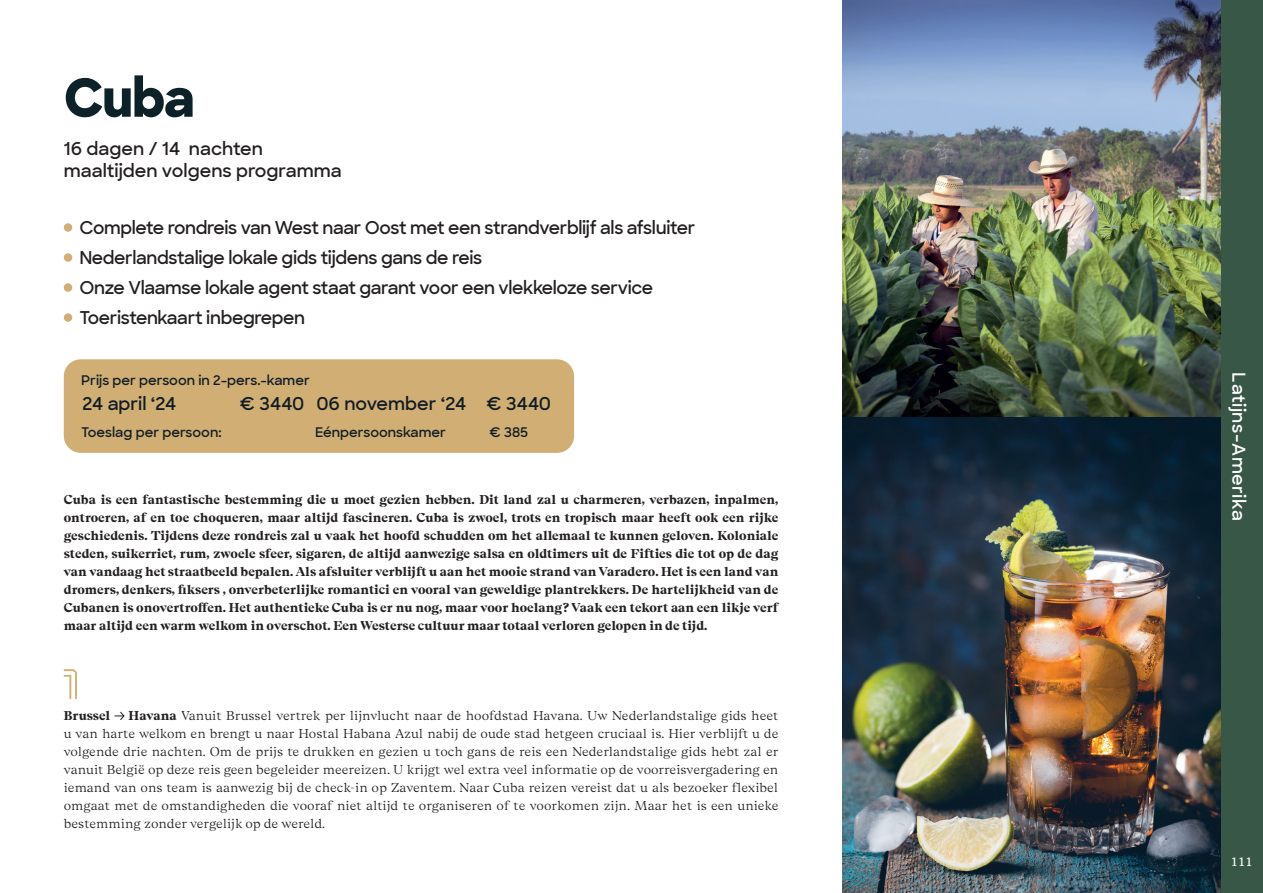
<style>
.page{position:relative;width:1263px;height:893px;background:#fff}
.page>*{position:absolute;margin:0;border:0;box-sizing:border-box;transform-origin:0 0}
.t1{font:800 52.5px "Sharp Sans";color:#0d2128}
.t2{font:600 18px/30px "Sharp Sans";letter-spacing:-.02em;color:#231f20}
.t3{font:600 18px/21.6px "Sharp Sans";color:#231f20}
.t4{font:600 18px "Sharp Sans";color:#0f1c24}
.t5{font:600 18px "Sharp Sans";letter-spacing:.03em;color:#fff}
.t6{font:600 13.5px "Sharp Sans";color:#0f1c24}
.t7{font:700 12.75px/18px "Beirut Display";color:#231f20;text-align:justify}
.t8{font:300 12.75px/18px "Beirut Display";color:#231f20;text-align:justify}
.t9{font:12px "PT Serif Caption";color:#fff}
.s1{font-weight:700}
</style>
<div class="page">
<div style="left:1220px;top:0;width:43px;height:893px;background:#395746"></div>
<img style="left:842px;top:0;width:378px;height:893px">
<svg style="left:64px;top:669px;width:13px;height:30px"></svg>
<svg style="left:114px;top:711px;width:11px;height:9px"></svg>
<div style="left:64px;top:223px;width:8px;height:9px;background:#d1ae73;border-radius:50%"></div>
<div style="left:64px;top:253px;width:8px;height:9px;background:#d1ae73;border-radius:50%"></div>
<div style="left:64px;top:283px;width:8px;height:9px;background:#d1ae73;border-radius:50%"></div>
<div style="left:64px;top:313px;width:8px;height:9px;background:#d1ae73;border-radius:50%"></div>
<div style="left:64px;top:359px;width:510px;height:94px;background:#d1ae73;border-radius:17px"></div>
<h1 class="t1" style="left:64px;top:58px;width:133px">Cuba</h1>
<h2 class="t3" style="left:64px;top:137px;width:279px">16 dagen / 14 nachten maaltijden volgens programma</h2>
<h2 class="t2" style="left:79px;top:212px;width:617px">Complete rondreis van West naar Oost met een strandverblijf als afsluiter Nederlandstalige lokale gids tijdens gans de reis<br>Onze Vlaamse lokale agent staat garant voor een vlekkeloze service Toeristenkaart inbegrepen</h2>
<p class="t6" style="left:81px;top:370px;width:230px">Prijs per persoon in 2-pers.-kamer</p>
<h2 class="t4" style="left:83px;top:390px;width:95px">24 april ‘24</h2>
<h2 class="t4" style="left:240px;top:390px;width:313px">€ 3440 06 november ‘24 € 3440</h2>
<p class="t6" style="left:81px;top:422px;width:142px">Toeslag per persoon:</p>
<p class="t6" style="left:315px;top:422px;width:133px">Eénpersoonskamer</p>
<p class="t6" style="left:489px;top:422px;width:40px">€ 385</p>
<p class="t7" style="left:64px;top:490px;width:716px">Cuba is een fantastische bestemming die u moet gezien hebben. Dit land zal u charmeren, verbazen, inpalmen, ontroeren, af en toe choqueren, maar altijd fascineren. Cuba is zwoel, trots en tropisch maar heeft ook een rijke geschiedenis. Tijdens deze rondreis zal u vaak het hoofd schudden om het allemaal te kunnen geloven. Koloniale steden, suikerriet, rum, zwoele sfeer, sigaren, de altijd aanwezige salsa en oldtimers uit de Fifties die tot op de dag van vandaag het straatbeeld bepalen. Als afsluiter verblijft u aan het mooie strand van Varadero. Het is een land van dromers, denkers, fiksers , onverbeterlijke romantici en vooral van geweldige plantrekkers. De hartelijkheid van de Cubanen is onovertroffen. Het authentieke Cuba is er nu nog, maar voor hoelang? Vaak een tekort aan een likje verf maar altijd een warm welkom in overschot. Een Westerse cultuur maar totaal verloren gelopen in de tijd.</p>
<p class="t8" style="left:64px;top:706px;width:716px;text-indent:65px"><span class="s1">Havana</span> Vanuit Brussel vertrek per lijnvlucht naar de hoofdstad Havana. Uw Nederlandstalige gids heet u van harte welkom en brengt u naar Hostal Habana Azul nabij de oude stad hetgeen cruciaal is. Hier verblijft u de volgende drie nachten. Om de prijs te drukken en gezien u toch gans de reis een Nederlandstalige gids hebt zal er vanuit België op deze reis geen begeleider meereizen. U krijgt wel extra veel informatie op de voorreisvergadering en iemand van ons team is aanwezig bij de check-in op Zaventem. Naar Cuba reizen vereist dat u als bezoeker flexibel omgaat met de omstandigheden die vooraf niet altijd te organiseren of te voorkomen zijn. Maar het is een unieke bestemming zonder vergelijk op de wereld.</p>
<p class="t7" style="left:64px;top:706px;width:48px">Brussel</p>
<h2 class="t5" style="left:1252px;top:372px;width:150px;rotate:90deg">Latijns-Amerika</h2>
<p class="t9" style="left:1231px;top:854px;width:23px">111</p>
</div>
